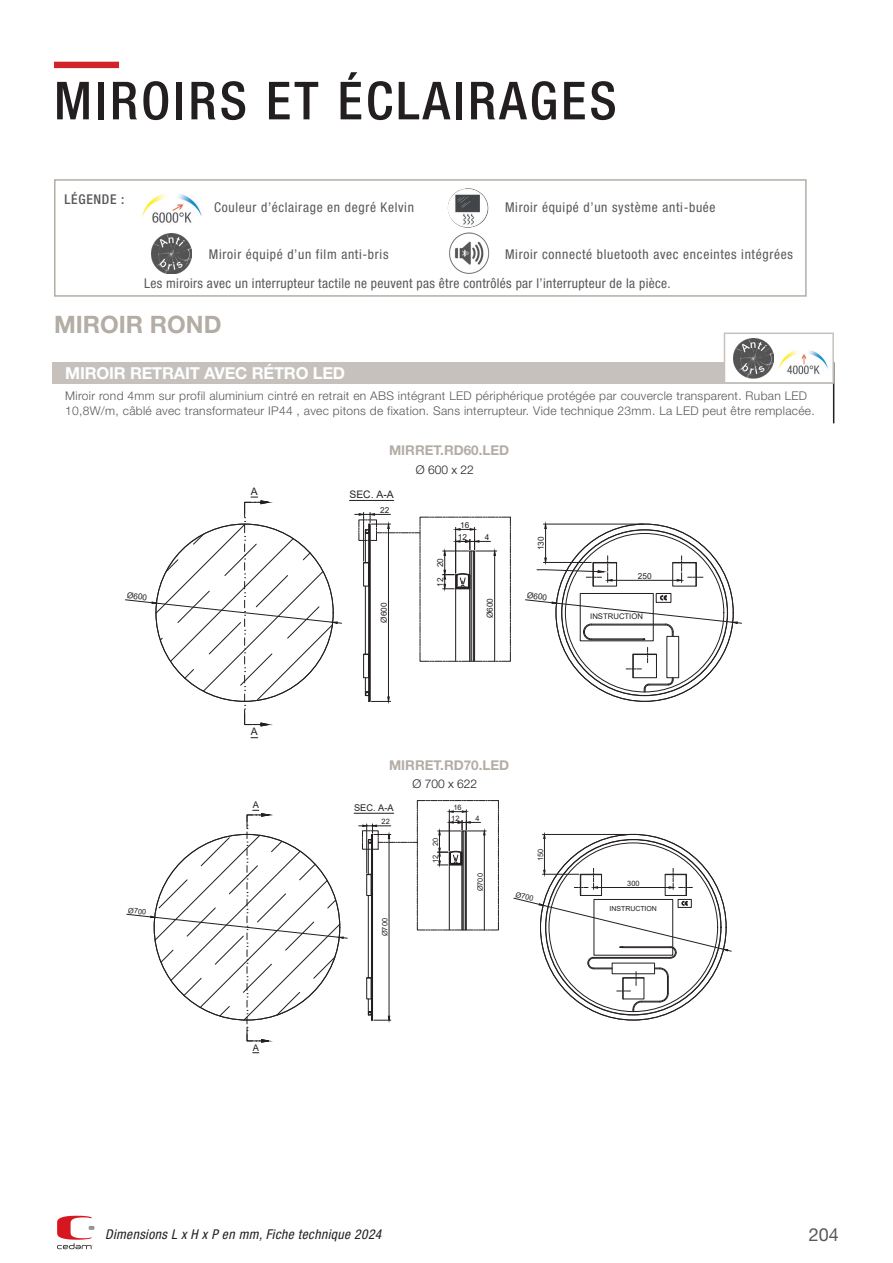
<style>
.page{position:relative;width:893px;height:1263px;background:#fff}
.page>*{position:absolute;margin:0;border:0;box-sizing:border-box;transform-origin:0 0}
.titre_collection{font:500 condensed 52.5px "Helvetica Neue LT Std";letter-spacing:.06em;color:#231f20}
.t1{font:700 24px "Helvetica Neue LT Std";color:#b3ada5}
.t2{font:18px "Helvetica Neue LT Std";color:#57585a}
.titre_tableau{font:700 16.5px "Helvetica Neue LT Std";letter-spacing:-.01em;color:#fff}
.légende_photo{font:condensed 13.5px "Helvetica Neue LT Std";letter-spacing:.05em;color:#57585a}
.intro_tab{font:condensed 13.5px "Helvetica Neue LT Std";letter-spacing:.025em;color:#57585a}
.t3{font:italic condensed 13.5px "Helvetica Neue LT Std";letter-spacing:.03em;color:#231f20}
.ref{font:700 13.5px "Helvetica Neue LT Std";color:#b3ada5}
.légende_photo-2{font:500 condensed 13.5px "Helvetica Neue LT Std";letter-spacing:.05em;color:#57585a}
.intro_tab-2{font:300 12px/14.4px "Helvetica Neue LT Std";letter-spacing:.025em;color:#57585a}
.dimensions{font:300 12px "Helvetica Neue LT Std";color:#231f20}
.t4{font:10.35px "Arial";color:#231f20}
.t5{font:9.3px "Arial";color:#231f20}
.t6{font:8.25px "Arial";color:#231f20}
.t7{font:7.8px "Arial";color:#231f20}
.t8{font:7.35px "Arial";color:#231f20}
.t9{font:6.9px "Arial";color:#231f20}
</style>
<div class="page">
<svg style="left:57px;top:1216px;width:37px;height:33px"></svg>
<div style="left:52px;top:362px;width:782px;height:21px;background:#c6c1bc"></div>
<hr style="left:833px;top:383px;width:1px;height:40px;background:#231f20">
<div style="left:54px;top:62px;width:65px;height:6px;background:#d1232a"></div>
<img style="left:447px;top:188px;width:41px;height:40px">
<img style="left:152px;top:234px;width:40px;height:40px">
<img style="left:142px;top:194px;width:60px;height:29px">
<div style="left:54px;top:179px;width:753px;height:118px;border:2px solid #b3ada5"></div>
<img style="left:449px;top:232px;width:41px;height:42px">
<div style="left:724px;top:333px;width:110px;height:51px;background:#fff;border:2px solid #c6c1bc"></div>
<img style="left:734px;top:338px;width:39px;height:40px">
<img style="left:778px;top:350px;width:50px;height:25px">
<div style="left:667px;top:636px;width:12px;height:42px;border:1px solid #231f20"></div>
<svg style="left:125px;top:497px;width:217px;height:230px"></svg>
<hr style="left:350px;top:500px;width:44px;height:1px;background:#231f20">
<hr style="left:543px;top:524px;width:100px;height:1px;background:#231f20">
<hr style="left:545px;top:528px;width:1px;height:30px;background:#231f20">
<svg style="left:544px;top:523px;width:3px;height:6px"></svg>
<hr style="left:612px;top:580px;width:65px;height:1px;background:#231f20">
<svg style="left:537px;top:556px;width:80px;height:30px"></svg>
<svg style="left:672px;top:556px;width:31px;height:30px"></svg>
<svg style="left:355px;top:512px;width:156px;height:190px"></svg>
<svg style="left:626px;top:647px;width:48px;height:45px"></svg>
<svg style="left:525px;top:593px;width:217px;height:48px"></svg>
<hr style="left:591px;top:639px;width:52px;height:1px;background:#231f20">
<svg style="left:127px;top:810px;width:220px;height:233px"></svg>
<hr style="left:354px;top:813px;width:40px;height:1px;background:#231f20">
<hr style="left:542px;top:834px;width:90px;height:1px;background:#231f20">
<hr style="left:544px;top:838px;width:1px;height:32px;background:#231f20">
<svg style="left:359px;top:800px;width:140px;height:221px"></svg>
<svg style="left:514px;top:868px;width:217px;height:144px"></svg>
<p class="titre_collection" style="left:54px;top:69px;width:564px">MIROIRS ET ÉCLAIRAGES</p>
<p class="légende_photo-2" style="left:65px;top:191px;width:61px">LÉGENDE :</p>
<p class="légende_photo" style="left:214px;top:200px;width:201px">Couleur d’éclairage en degré Kelvin</p>
<p class="légende_photo" style="left:209px;top:246px;width:181px">Miroir équipé d’un film anti-bris</p>
<p class="légende_photo" style="left:505px;top:200px;width:212px">Miroir équipé d’un système anti-buée</p>
<p class="légende_photo" style="left:505px;top:246px;width:289px">Miroir connecté bluetooth avec enceintes intégrées</p>
<p class="intro_tab" style="left:144px;top:275px;width:528px">Les miroirs avec un interrupteur tactile ne peuvent pas être contrôlés par l’interrupteur de la pièce.</p>
<p class="t1" style="left:54px;top:310px;width:169px">MIROIR ROND</p>
<p class="titre_tableau" style="left:65px;top:363px;width:281px">MIROIR RETRAIT AVEC RÉTRO LED</p>
<p class="intro_tab-2" style="left:65px;top:389px;width:751px">Miroir rond 4mm sur profil aluminium cintré en retrait en ABS intégrant LED périphérique protégée par couvercle transparent. Ruban LED<br>10,8W/m, câblé avec transformateur IP44 , avec pitons de fixation. Sans interrupteur. Vide technique 23mm. La LED peut être remplacée.</p>
<p class="t6" style="left:128px;top:590px;width:22px;rotate:6deg">Ø600</p>
<p class="t8" style="left:129px;top:905px;width:20px;rotate:6deg">Ø700</p>
<p class="t4" style="left:251px;top:484px;width:8px">A</p>
<p class="t4" style="left:251px;top:725px;width:8px">A</p>
<p class="t5" style="left:253px;top:799px;width:8px">A</p>
<p class="t5" style="left:253px;top:1041px;width:8px">A</p>
<p class="ref" style="left:389px;top:442px;width:122px">MIRRET.RD60.LED</p>
<p class="dimensions" style="left:416px;top:462px;width:60px">Ø 600 x 22</p>
<p class="t4" style="left:350px;top:487px;width:46px">SEC. A-A</p>
<p class="t6" style="left:380px;top:504px;width:11px">22</p>
<p class="t6" style="left:435px;top:567px;width:11px;rotate:-90deg">20</p>
<p class="t6" style="left:435px;top:586px;width:11px;rotate:-90deg">12</p>
<p class="t6" style="left:460px;top:519px;width:11px">16</p>
<p class="t6" style="left:458px;top:531px;width:11px">12</p>
<p class="t6" style="left:485px;top:531px;width:6px">4</p>
<p class="t6" style="left:378px;top:623px;width:22px;rotate:-90deg">Ø600</p>
<p class="t6" style="left:484px;top:618px;width:22px;rotate:-90deg">Ø600</p>
<p class="t6" style="left:535px;top:550px;width:15px;rotate:-90deg">130</p>
<p class="t6" style="left:528px;top:590px;width:22px;rotate:6deg">Ø600</p>
<p class="t6" style="left:638px;top:570px;width:15px">250</p>
<p class="t7" style="left:590px;top:611px;width:54px">INSTRUCTION</p>
<p class="ref" style="left:389px;top:757px;width:122px">MIRRET.RD70.LED</p>
<p class="dimensions" style="left:413px;top:777px;width:66px">Ø 700 x 622</p>
<p class="t5" style="left:354px;top:802px;width:41px">SEC. A-A</p>
<p class="t8" style="left:382px;top:817px;width:10px">22</p>
<p class="t8" style="left:380px;top:936px;width:20px;rotate:-90deg">Ø700</p>
<p class="t8" style="left:430px;top:846px;width:10px;rotate:-90deg">20</p>
<p class="t8" style="left:431px;top:863px;width:10px;rotate:-90deg">12</p>
<p class="t8" style="left:453px;top:802px;width:10px">16</p>
<p class="t8" style="left:451px;top:813px;width:10px">12</p>
<p class="t8" style="left:475px;top:813px;width:6px">4</p>
<p class="t8" style="left:475px;top:891px;width:20px;rotate:-90deg">Ø700</p>
<p class="t8" style="left:535px;top:861px;width:14px;rotate:-90deg">150</p>
<p class="t8" style="left:517px;top:889px;width:20px;rotate:14deg">Ø700</p>
<p class="t8" style="left:627px;top:878px;width:14px">300</p>
<p class="t9" style="left:609px;top:904px;width:49px">INSTRUCTION</p>
<p class="t3" style="left:105px;top:1227px;width:278px">Dimensions L x H x P en mm, Fiche technique 2024</p>
<h3 class="t2" style="left:809px;top:1224px;width:32px">204</h3>
</div>
